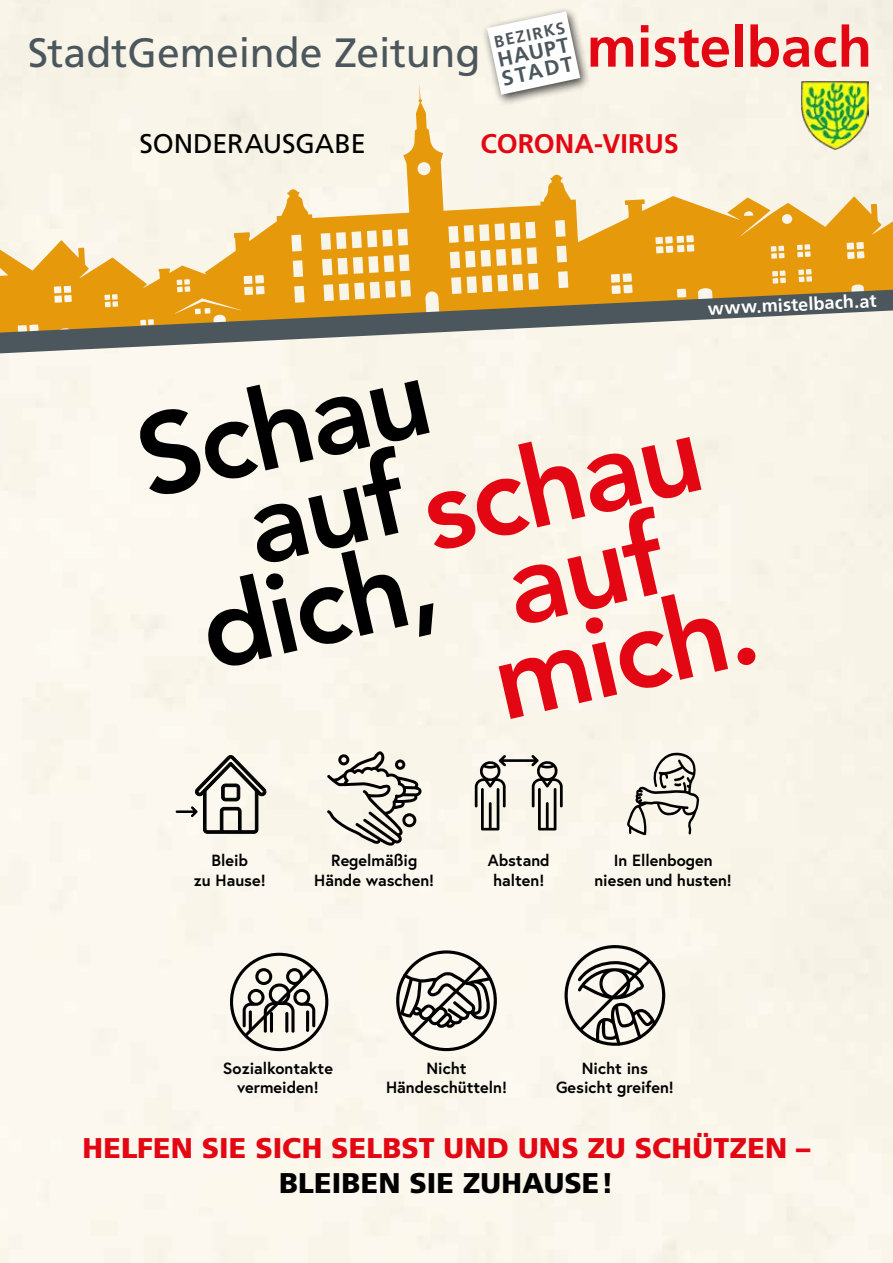
<style>
.page{position:relative;width:893px;height:1263px;background:#fff}
.page>*{position:absolute;margin:0;border:0;box-sizing:border-box;transform-origin:0 0}
.t1{font:700 56.25px "Frutiger LT Std";color:#e30613}
.t2{font:40.95px "Frutiger LT Std";color:#4c575d}
.t3{font:900 28.5px "Frutiger LT Std";letter-spacing:.005em;color:#e30613}
.t4{font:900 28.5px "Frutiger LT Std";letter-spacing:.005em;color:#000}
.t5{font:27px "Frutiger LT Std";letter-spacing:-.005em;color:#000}
.t6{font:700 27px "Frutiger LT Std";color:#e30613}
.t7{font:700 21px/19.4px "Frutiger LT Std";color:#4c575d}
.t8{font:700 19.5px "Europa Austria";letter-spacing:-.01em;color:#000}
.t9{font:700 18px "Frutiger LT Std";color:#fff}
.t10{font:700 16.5px "Frutiger LT Std";color:#4c575d}
.t11{font:700 16.2px/19.5px "Europa Austria";color:#000;text-align:center}
</style>
<div class="page">
<svg style="left:0;top:84px;width:893px;height:299px;background:#f3dcae"></svg>
<div style="left:482px;top:6px;width:110px;height:100px;background:#000;opacity:.75"></div>
<svg style="left:487px;top:11px;width:93px;height:84px"></svg>
<svg style="left:0;top:290px;width:893px;height:63px;background:#baa578"></svg>
<img style="left:800px;top:81px;width:69px;height:68px">
<svg style="left:140px;top:380px;width:616px;height:339px"></svg>
<div style="left:125px;top:739px;width:643px;height:370px;background:#fcf8ec"></div>
<svg style="left:327px;top:751px;width:95px;height:95px"></svg>
<svg style="left:230px;top:952px;width:99px;height:99px"></svg>
<svg style="left:396px;top:950px;width:101px;height:101px"></svg>
<svg style="left:564px;top:945px;width:102px;height:101px"></svg>
<svg style="left:475px;top:755px;width:88px;height:76px"></svg>
<svg style="left:176px;top:755px;width:90px;height:79px"></svg>
<svg style="left:627px;top:752px;width:72px;height:83px"></svg>
<p class="t10" style="left:492px;top:33px;width:74px;rotate:-12deg">BEZIRKS</p>
<h2 class="t2" style="left:28px;top:28px;width:454px">StadtGemeinde Zeitung</h2>
<h1 class="t1" style="left:587px;top:14px;width:287px">mistelbach</h1>
<p class="t7" style="left:496px;top:50px;width:74px;rotate:-12deg">HAUPT<br>STADT</p>
<h3 class="t5" style="left:139px;top:127px;width:228px">SONDERAUSGABE</h3>
<h3 class="t6" style="left:480px;top:127px;width:200px">CORONA-VIRUS</h3>
<p class="t9" style="left:707px;top:299px;width:170px;rotate:-3deg">www.mistelbach.at</p>
<p class="t11" style="left:314px;top:850px;width:121px">Regelmäßig<br>Hände waschen!</p>
<p class="t11" style="left:194px;top:850px;width:73px">Bleib<br>zu Hause!</p>
<p class="t11" style="left:594px;top:850px;width:139px">In Ellenbogen niesen und husten!</p>
<p class="t11" style="left:488px;top:850px;width:64px">Abstand halten!</p>
<p class="t11" style="left:223px;top:1058px;width:112px">Sozialkontakte vermeiden!</p>
<p class="t11" style="left:386px;top:1058px;width:122px">Nicht<br>Händeschütteln!</p>
<p class="t11" style="left:556px;top:1058px;width:119px">Nicht ins<br>Gesicht greifen!</p>
<h3 class="t3" style="left:83px;top:1131px;width:729px">HELFEN SIE SICH SELBST UND UNS ZU SCHÜTZEN –</h3>
<h3 class="t4" style="left:279px;top:1165px;width:336px">BLEIBEN SIE ZUHAUSE!</h3>
<p class="t8" style="left:381px;top:1155px;width:181px">So schützen wir uns:</p>
</div>
